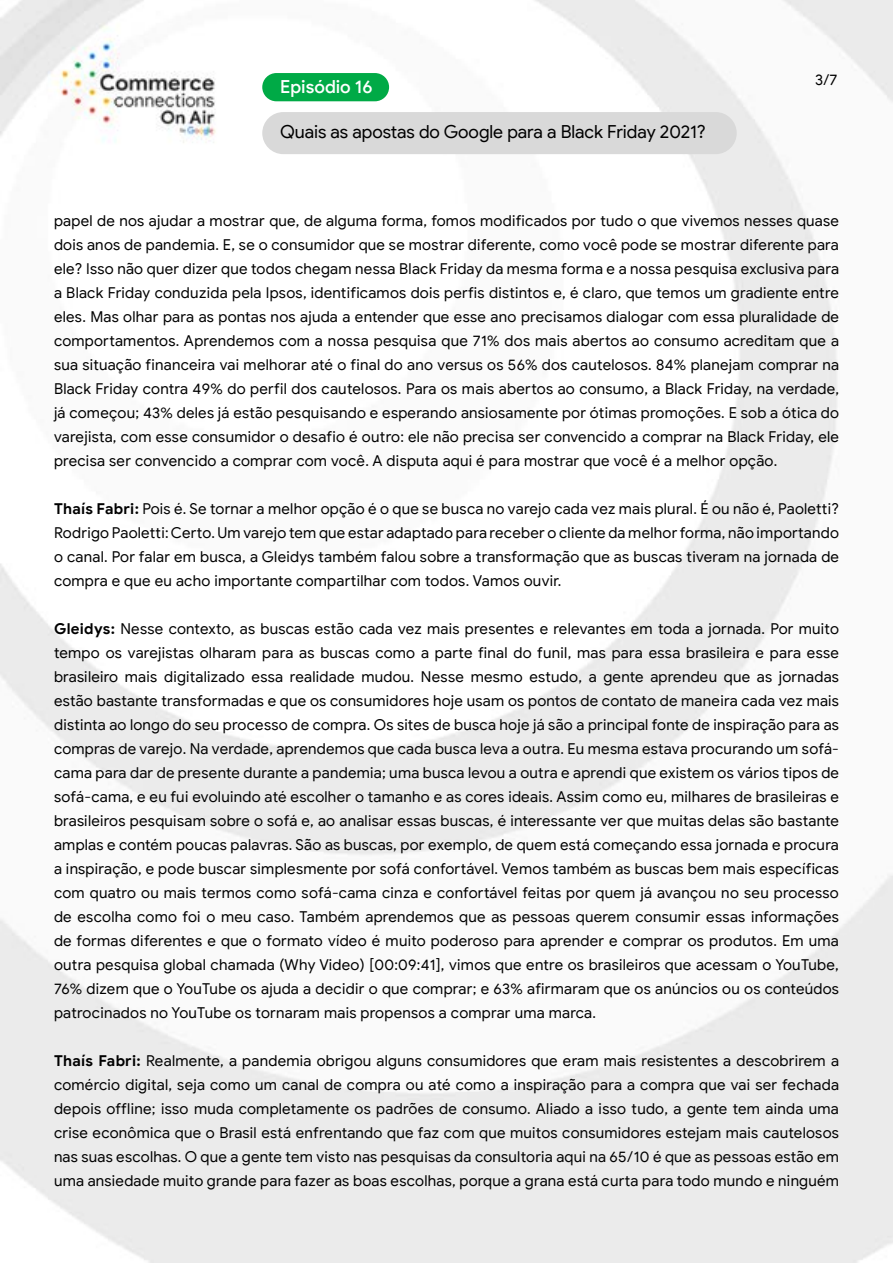
<style>
.page{position:relative;width:893px;height:1263px;background:#fff}
.page>*{position:absolute;margin:0;border:0;box-sizing:border-box;transform-origin:0 0}
.t1{font:18px "Google Sans Display";letter-spacing:-.005em;color:#000}
.t2{font:500 18px "Google Sans Display";color:#fff}
.t3{font:15px/24px "Google Sans";letter-spacing:.015em;color:#000;text-align:justify}
.t4{font:15px "Google Sans Display";color:#000}
.s1{font-weight:700}
</style>
<div class="page">
<img style="left:0;top:0;width:893px;height:1263px">
<div style="left:262px;top:73px;width:127px;height:28px;background:#00aa46;border-radius:14px"></div>
<div style="left:262px;top:112px;width:475px;height:42px;background:#d9d9d9;border-radius:21px"></div>
<p class="t2" style="left:280px;top:76px;width:94px">Episódio 16</p>
<p class="t1" style="left:280px;top:121px;width:427px">Quais as apostas do Google para a Black Friday 2021?</p>
<p class="t4" style="left:815px;top:70px;width:24px">3/7</p>
<p class="t3" style="left:54px;top:209px;width:787px">papel de nos ajudar a mostrar que, de alguma forma, fomos modificados por tudo o que vivemos nesses quase dois anos de pandemia. E, se o consumidor que se mostrar diferente, como você pode se mostrar diferente para ele? Isso não quer dizer que todos chegam nessa Black Friday da mesma forma e a nossa pesquisa exclusiva para a Black Friday conduzida pela Ipsos, identificamos dois perfis distintos e, é claro, que temos um gradiente entre eles. Mas olhar para as pontas nos ajuda a entender que esse ano precisamos dialogar com essa pluralidade de comportamentos. Aprendemos com a nossa pesquisa que 71% dos mais abertos ao consumo acreditam que a sua situação financeira vai melhorar até o final do ano versus os 56% dos cautelosos. 84% planejam comprar na Black Friday contra 49% do perfil dos cautelosos. Para os mais abertos ao consumo, a Black Friday, na verdade, já começou; 43% deles já estão pesquisando e esperando ansiosamente por ótimas promoções. E sob a ótica do varejista, com esse consumidor o desafio é outro: ele não precisa ser convencido a comprar na Black Friday, ele precisa ser convencido a comprar com você. A disputa aqui é para mostrar que você é a melhor opção.</p>
<p class="t3" style="left:54px;top:497px;width:786px"><span class="s1">Thaís Fabri:</span> Pois é. Se tornar a melhor opção é o que se busca no varejo cada vez mais plural. É ou não é, Paoletti?<br>Rodrigo Paoletti: Certo. Um varejo tem que estar adaptado para receber o cliente da melhor forma, não importando o canal. Por falar em busca, a Gleidys também falou sobre a transformação que as buscas tiveram na jornada de compra e que eu acho importante compartilhar com todos. Vamos ouvir.</p>
<p class="t3" style="left:54px;top:617px;width:787px"><span class="s1">Gleidys:</span> Nesse contexto, as buscas estão cada vez mais presentes e relevantes em toda a jornada. Por muito tempo os varejistas olharam para as buscas como a parte final do funil, mas para essa brasileira e para esse brasileiro mais digitalizado essa realidade mudou. Nesse mesmo estudo, a gente aprendeu que as jornadas estão bastante transformadas e que os consumidores hoje usam os pontos de contato de maneira cada vez mais distinta ao longo do seu processo de compra. Os sites de busca hoje já são a principal fonte de inspiração para as compras de varejo. Na verdade, aprendemos que cada busca leva a outra. Eu mesma estava procurando um sofá&shy;cama para dar de presente durante a pandemia; uma busca levou a outra e aprendi que existem os vários tipos de sofá-cama, e eu fui evoluindo até escolher o tamanho e as cores ideais. Assim como eu, milhares de brasileiras e brasileiros pesquisam sobre o sofá e, ao analisar essas buscas, é interessante ver que muitas delas são bastante amplas e contém poucas palavras. São as buscas, por exemplo, de quem está começando essa jornada e procura a inspiração, e pode buscar simplesmente por sofá confortável. Vemos também as buscas bem mais específicas com quatro ou mais termos como sofá-cama cinza e confortável feitas por quem já avançou no seu processo de escolha como foi o meu caso. Também aprendemos que as pessoas querem consumir essas informações de formas diferentes e que o formato vídeo é muito poderoso para aprender e comprar os produtos. Em uma outra pesquisa global chamada (Why Video) [00:09:41], vimos que entre os brasileiros que acessam o YouTube, 76% dizem que o YouTube os ajuda a decidir o que comprar; e 63% afirmaram que os anúncios ou os conteúdos patrocinados no YouTube os tornaram mais propensos a comprar uma marca.</p>
<p class="t3" style="left:54px;top:1049px;width:786px"><span class="s1">Thaís Fabri:</span> Realmente, a pandemia obrigou alguns consumidores que eram mais resistentes a descobrirem a comércio digital, seja como um canal de compra ou até como a inspiração para a compra que vai ser fechada depois offline; isso muda completamente os padrões de consumo. Aliado a isso tudo, a gente tem ainda uma crise econômica que o Brasil está enfrentando que faz com que muitos consumidores estejam mais cautelosos nas suas escolhas. O que a gente tem visto nas pesquisas da consultoria aqui na 65/10 é que as pessoas estão em uma ansiedade muito grande para fazer as boas escolhas, porque a grana está curta para todo mundo e ninguém</p>
</div>
